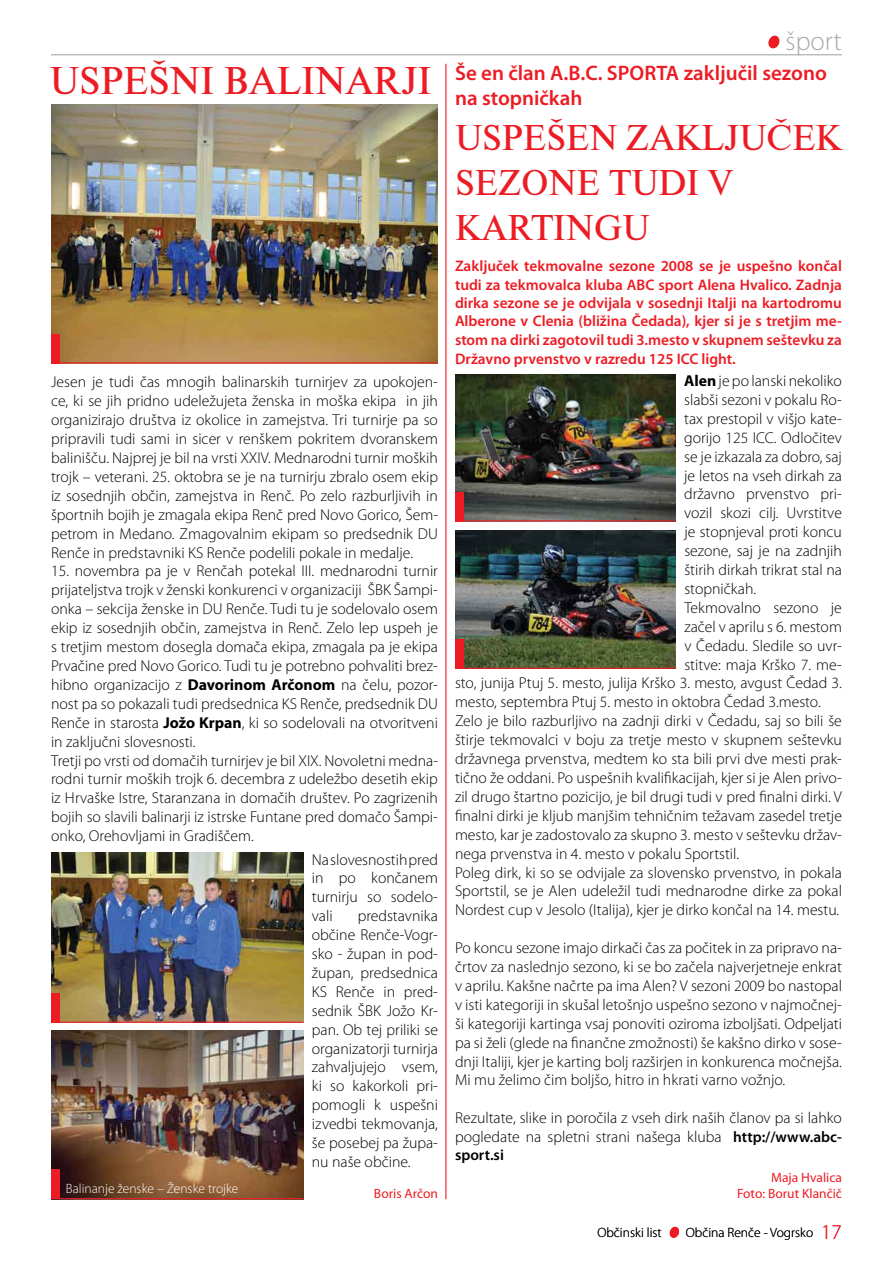
<style>
.page{position:relative;width:893px;height:1263px;background:#fff}
.page>*{position:absolute;margin:0;border:0;box-sizing:border-box;transform-origin:0 0}
.t1{font:40.5px "Nimbus Rom DEE";color:#ed1c24}
.t2{font:37.5px/45px "Nimbus Rom DEE";color:#ed1c24}
.t3{font:300 27px "Myriad Pro";color:#a7a9ac}
.t4{font:600 21px/25.2px "Myriad Pro";color:#ed1c24}
.t5{font:300 15.75px/18.9px "Myriad Pro";color:#000;text-align:justify}
.t6{font:600 15.3px/18.5px "Myriad Pro";color:#ed1c24;text-align:justify}
.t7{font:600 15.3px "Myriad Pro";color:#000}
.t8{font:13.5px/16.2px "Myriad Pro";color:#ed1c24;text-align:right}
.t9{font:300 13.5px "Myriad Pro";color:#000}
.t10{font:300 13.5px "Myriad Pro";color:#fff}
.s1{font-weight:700}
.s2{font-weight:600;font-size:15.3px}
.s3{font-size:21px;color:#ed1c24}
</style>
<div class="page">
<hr style="left:51px;top:54px;width:791px;height:1px;background:#a7a9ac">
<svg style="left:669px;top:1226px;width:10px;height:12px"></svg>
<img style="left:51px;top:1030px;width:252px;height:168px">
<img style="left:51px;top:105px;width:387px;height:257px">
<img style="left:51px;top:853px;width:252px;height:168px">
<hr style="left:445px;top:64px;width:1px;height:1135px;background:#ed1c24">
<img style="left:455px;top:530px;width:221px;height:138px">
<img style="left:455px;top:374px;width:221px;height:147px">
<svg style="left:768px;top:35px;width:12px;height:14px"></svg>
<div style="left:51px;top:334px;width:9px;height:29px;background:#ed1c24"></div>
<hr style="left:51px;top:362px;width:387px;height:1px;background:#ed1c24">
<div style="left:51px;top:993px;width:9px;height:30px;background:#ed1c24"></div>
<hr style="left:51px;top:1021px;width:252px;height:2px;background:#ed1c24">
<div style="left:51px;top:1169px;width:9px;height:30px;background:#ed1c24"></div>
<hr style="left:51px;top:1198px;width:252px;height:1px;background:#ed1c24">
<div style="left:455px;top:492px;width:8px;height:29px;background:#ed1c24"></div>
<hr style="left:455px;top:520px;width:220px;height:1px;background:#ed1c24">
<div style="left:455px;top:639px;width:8px;height:30px;background:#ed1c24"></div>
<hr style="left:455px;top:668px;width:221px;height:1px;background:#ed1c24">
<h1 class="t1" style="left:50px;top:58px;width:383px">USPEŠNI BALINARJI</h1>
<p class="t5" style="left:51px;top:373px;width:388px">Jesen je tudi čas mnogih balinarskih turnirjev za upokojen&shy;ce, ki se jih pridno udeležujeta ženska in moška ekipa in jih organizirajo društva iz okolice in zamejstva. Tri turnirje pa so pripravili tudi sami in sicer v renškem pokritem dvoranskem balinišču. Najprej je bil na vrsti XXIV. Mednarodni turnir moških trojk – veterani. 25. oktobra se je na turnirju zbralo osem ekip iz sosednjih občin, zamejstva in Renč. Po zelo razburljivih in športnih bojih je zmagala ekipa Renč pred Novo Gorico, Šem&shy;petrom in Medano. Zmagovalnim ekipam so predsednik DU Renče in predstavniki KS Renče podelili pokale in medalje.</p>
<p class="t5" style="left:51px;top:562px;width:388px;text-align:left">15. novembra pa je v Renčah potekal III. mednarodni turnir prijateljstva trojk v ženski konkurenci v organizaciji ŠBK Šampi&shy;onka – sekcija ženske in DU Renče. Tudi tu je sodelovalo osem ekip iz sosednjih občin, zamejstva in Renč. Zelo lep uspeh je s tretjim mestom dosegla domača ekipa, zmagala pa je ekipa Prvačine pred Novo Gorico. Tudi tu je potrebno pohvaliti brez&shy;hibno organizacijo z <span class="s1">Davorinom Arčonom</span> na čelu, pozor&shy;nost pa so pokazali tudi predsednica KS Renče, predsednik DU Renče in starosta <span class="s1">Jožo Krpan</span>, ki so sodelovali na otvoritveni in zaključni slovesnosti.<br>Tretji po vrsti od domačih turnirjev je bil XIX. Novoletni medna&shy;rodni turnir moških trojk 6. decembra z udeležbo desetih ekip iz Hrvaške Istre, Staranzana in domačih društev. Po zagrizenih bojih so slavili balinarji iz istrske Funtane pred domačo Šampi&shy;onko, Orehovljami in Gradiščem.</p>
<p class="t5" style="left:312px;top:850px;width:128px">Na slovesnostih pred in po končanem turnirju so sodelo&shy;vali</p>
<p class="t5" style="left:312px;top:907px;width:128px;text-indent:46px">predstavnika občine Renče-Vogr&shy;sko - župan in pod&shy;župan, predsednica KS Renče in pred&shy;sednik ŠBK Jožo Kr&shy;pan. Ob tej priliki se organizatorji turnirja zahvaljujejo vsem, ki so kakorkoli pri&shy;pomogli k uspešni izvedbi tekmovanja, še posebej pa župa&shy;nu naše občine.</p>
<p class="t8" style="left:374px;top:1185px;width:65px">Boris Arčon</p>
<p class="t10" style="left:66px;top:1181px;width:174px">Balinanje ženske – Ženske trojke</p>
<h3 class="t3" style="left:786px;top:26px;width:58px">šport</h3>
<h3 class="t4" style="left:455px;top:59px;width:373px">Še en član A.B.C. SPORTA zaključil sezono na stopničkah</h3>
<h2 class="t2" style="left:455px;top:115px;width:388px">USPEŠEN ZAKLJUČEK<br>SEZONE TUDI V<br>KARTINGU</h2>
<p class="t6" style="left:455px;top:256px;width:388px">Zaključek tekmovalne sezone 2008 se je uspešno končal tudi za tekmovalca kluba ABC sport Alena Hvalico. Zadnja dirka sezone se je odvijala v sosednji Italji na kartodromu Alberone v Clenia (bližina Čedada), kjer si je s tretjim me&shy;stom na dirki zagotovil tudi 3.mesto v skupnem seštevku za Državno prvenstvo v razredu 125 ICC light.</p>
<p class="t5" style="left:684px;top:372px;width:159px"><span class="s1">Alen</span> je po lanski nekoliko</p>
<p class="t5" style="left:684px;top:390px;width:159px">slabši sezoni v pokalu Ro-</p>
<p class="t5" style="left:684px;top:409px;width:159px">tax prestopil v višjo kate-</p>
<p class="t5" style="left:684px;top:428px;width:159px">gorijo 125 ICC. Odločitev</p>
<p class="t5" style="left:684px;top:447px;width:159px">se je izkazala za dobro, saj</p>
<p class="t5" style="left:684px;top:466px;width:159px">je letos na vseh dirkah za</p>
<p class="t5" style="left:684px;top:485px;width:159px">državno prvenstvo pri-</p>
<p class="t5" style="left:684px;top:504px;width:159px">vozil skozi cilj. Uvrstitve</p>
<p class="t5" style="left:684px;top:523px;width:159px">je stopnjeval proti koncu</p>
<p class="t5" style="left:684px;top:542px;width:159px">sezone, saj je na zadnjih</p>
<p class="t5" style="left:684px;top:561px;width:159px">štirih dirkah trikrat stal na</p>
<p class="t5" style="left:684px;top:579px;width:73px">stopničkah.</p>
<p class="t5" style="left:684px;top:598px;width:159px">Tekmovalno sezono je</p>
<p class="t5" style="left:684px;top:617px;width:159px">začel v aprilu s 6. mestom</p>
<p class="t5" style="left:684px;top:636px;width:159px">v Čedadu. Sledile so uvr-</p>
<p class="t5" style="left:684px;top:655px;width:159px">stitve: maja Krško 7. me-</p>
<p class="t5" style="left:455px;top:674px;width:388px">sto, junija Ptuj 5. mesto, julija Krško 3. mesto, avgust Čedad 3.</p>
<p class="t5" style="left:455px;top:693px;width:367px">mesto, septembra Ptuj 5. mesto in oktobra Čedad 3.mesto.</p>
<p class="t5" style="left:455px;top:712px;width:388px">Zelo je bilo razburljivo na zadnji dirki v Čedadu, saj so bili še</p>
<p class="t5" style="left:455px;top:731px;width:388px">štirje tekmovalci v boju za tretje mesto v skupnem seštevku</p>
<p class="t5" style="left:455px;top:750px;width:388px">državnega prvenstva, medtem ko sta bili prvi dve mesti prak-</p>
<p class="t5" style="left:455px;top:768px;width:388px">tično že oddani. Po uspešnih kvalifikacijah, kjer si je Alen privo-</p>
<p class="t5" style="left:455px;top:787px;width:388px">zil drugo štartno pozicijo, je bil drugi tudi v pred finalni dirki. V</p>
<p class="t5" style="left:455px;top:806px;width:388px">finalni dirki je kljub manjšim tehničnim težavam zasedel tretje</p>
<p class="t5" style="left:455px;top:825px;width:388px">mesto, kar je zadostovalo za skupno 3. mesto v seštevku držav-</p>
<p class="t5" style="left:455px;top:844px;width:286px">nega prvenstva in 4. mesto v pokalu Sportstil.</p>
<p class="t5" style="left:455px;top:863px;width:388px">Poleg dirk, ki so se odvijale za slovensko prvenstvo, in pokala</p>
<p class="t5" style="left:455px;top:882px;width:388px">Sportstil, se je Alen udeležil tudi mednarodne dirke za pokal</p>
<p class="t5" style="left:455px;top:901px;width:386px">Nordest cup v Jesolo (Italija), kjer je dirko končal na 14. mestu.</p>
<p class="t5" style="left:455px;top:939px;width:388px">Po koncu sezone imajo dirkači čas za počitek in za pripravo na&shy;črtov za naslednjo sezono, ki se bo začela najverjetneje enkrat v aprilu. Kakšne načrte pa ima Alen? V sezoni 2009 bo nastopal v isti kategoriji in skušal letošnjo uspešno sezono v najmočnej&shy;ši kategoriji kartinga vsaj ponoviti oziroma izboljšati. Odpeljati pa si želi (glede na finančne zmožnosti) še kakšno dirko v sose&shy;dnji Italiji, kjer je karting bolj razširjen in konkurenca močnejša.<br>Mi mu želimo čim boljšo, hitro in hkrati varno vožnjo.</p>
<p class="t5" style="left:455px;top:1109px;width:388px">Rezultate, slike in poročila z vseh dirk naših članov pa si lahko pogledate na spletni strani našega kluba <span class="s2">http://www.abc-</span></p>
<p class="t7" style="left:455px;top:1145px;width:50px">sport.si</p>
<p class="t8" style="left:737px;top:1169px;width:106px">Maja Hvalica<br>Foto: Borut Klančič</p>
<p class="t9" style="left:597px;top:1225px;width:66px">Občinski list</p>
<p class="t9" style="left:686px;top:1225px;width:157px">Občina Renče - Vogrsko <span class="s3">17</span></p>
</div>
